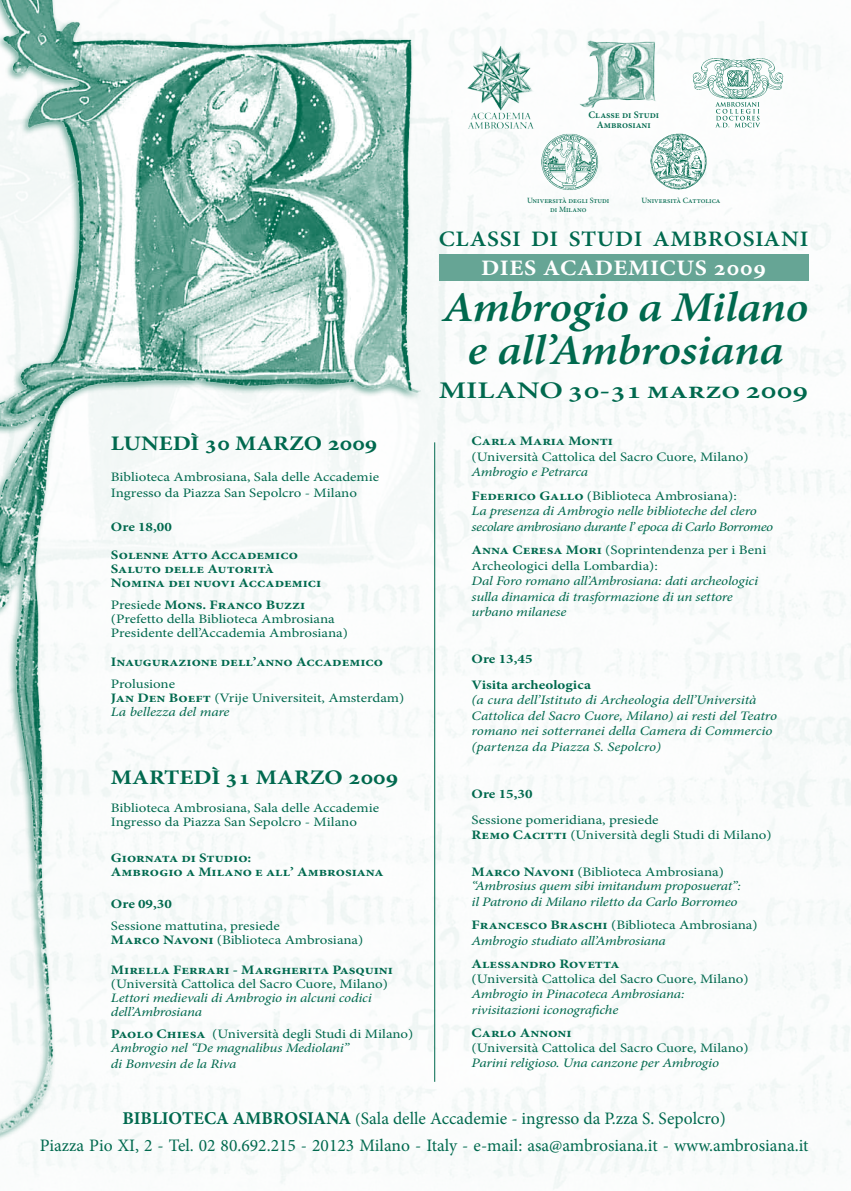
<style>
.page{position:relative;width:851px;height:1191px;background:#fff}
.page>*{position:absolute;margin:0;border:0;box-sizing:border-box;transform-origin:0 0}
.t1{font:italic 600 42.5px/42.5px "Minion Pro";letter-spacing:-.01em;color:#00694e;text-align:center;scale:1.11 1}
.t2{font:600 23.9px "Minion Pro";color:#00694e;scale:1.3 1}
.t3{font:600 22.1px "Minion Pro";letter-spacing:.03em;color:#00694e;scale:1.09 1}
.t4{font:700 22.1px "Minion Pro";letter-spacing:.03em;color:#fff;scale:1.09 1}
.t5{font:700 20.7px "Minion Pro";color:#00694e;scale:1.16 1}
.t6{font:17.5px/26.7px "Minion Pro";color:#00694e;text-align:center}
.t7{font:italic 12.9px/15.5px "Minion Pro";letter-spacing:-.015em;color:#00694e;scale:1.16 1}
.t8{font:12.9px/14px "Minion Pro";color:#00694e;scale:1.16 1}
.t9{font:700 12.9px/14px "Minion Pro";color:#00694e;scale:1.16 1}
.t10{font:600 10px/10px "Minion Pro";color:#00694e;text-align:center}
.t11{font:500 8px "Minion Pro";color:#00694e}
.s1{font-weight:700}
.s2{font-style:italic}
.s3{font-weight:700;font-style:normal}
.s4{font-style:normal}
.s5{font-weight:700;font-size:18px}
.s6{font-size:16px}
</style>
<div class="page">
<img style="left:33px;top:13px;width:817px;height:1177px">
<img style="left:0;top:0;width:434px;height:1165px">
<div style="left:438px;top:255px;width:370px;height:26px;background:#66a595"></div>
<hr style="left:434px;top:442px;width:1px;height:639px;background:#00694e">
<img style="left:690px;top:53px;width:95px;height:48px">
<svg style="left:715px;top:102px;width:45px;height:26px"></svg>
<img style="left:466px;top:43px;width:68px;height:87px">
<img style="left:577px;top:38px;width:81px;height:72px">
<img style="left:645px;top:129px;width:66px;height:66px">
<img style="left:540px;top:133px;width:59px;height:57px">
<p class="t10" style="left:588px;top:110px;width:72px">Classe di Studi<br>Ambrosiani</p>
<p class="t11" style="left:527px;top:195px;width:84px">Università degli Studi</p>
<p class="t11" style="left:641px;top:195px;width:81px">Università Cattolica</p>
<p class="t11" style="left:550px;top:204px;width:38px">di Milano</p>
<h3 class="t3" style="left:438px;top:224px;width:340px">CLASSI DI STUDI AMBROSIANI</h3>
<h3 class="t4" style="left:481px;top:253px;width:263px">DIES ACADEMICUS 2009</h3>
<h1 class="t1" style="left:442px;top:286px;width:331px">Ambrogio a Milano e all’Ambrosiana</h1>
<h3 class="t5" style="left:111px;top:429px;width:231px">LUNEDÌ 30 MARZO 2009</h3>
<p class="t8" style="left:111px;top:469px;width:233px;line-height:15.5px">Biblioteca Ambrosiana, Sala delle Accademie<br>Ingresso da Piazza San Sepolcro - Milano</p>
<p class="t9" style="left:111px;top:512px;width:163px;line-height:28px">Ore 18,00<br>Solenne Atto Accademico</p>
<p class="t9" style="left:111px;top:561px;width:183px">Saluto delle Autorità<br>Nomina dei nuovi Accademici</p>
<p class="t8" style="left:111px;top:597px;width:206px">Presiede <span class="s1">Mons. Franco Buzzi </span>(Prefetto della Biblioteca Ambrosiana<br>Presidente dell’Accademia Ambrosiana)</p>
<p class="t9" style="left:111px;top:654px;width:236px">Inaugurazione dell’anno Accademico</p>
<p class="t8" style="left:111px;top:676px;width:254px">Prolusione<br><span class="s1">Jan Den Boeft</span> (Vrije Universiteit, Amsterdam)<br><span class="s2">La bellezza del mare</span></p>
<h3 class="t5" style="left:111px;top:762px;width:249px">MARTEDÌ 31 MARZO 2009</h3>
<p class="t8" style="left:111px;top:800px;width:233px">Biblioteca Ambrosiana, Sala delle Accademie<br>Ingresso da Piazza San Sepolcro - Milano</p>
<p class="t9" style="left:111px;top:850px;width:236px">Giornata di Studio:<br>Ambrogio a Milano e all’ Ambrosiana</p>
<p class="t9" style="left:111px;top:896px;width:54px">Ore 09,30</p>
<p class="t8" style="left:111px;top:919px;width:219px">Sessione mattutina, presiede<br><span class="s1">Marco Navoni</span> (Biblioteca Ambrosiana)</p>
<p class="t9" style="left:111px;top:962px;width:245px">Mirella Ferrari - Margherita Pasquini</p>
<p class="t8" style="left:111px;top:977px;width:240px">(Università Cattolica del Sacro Cuore, Milano)</p>
<p class="t7" style="left:111px;top:990px;width:226px;line-height:14px">Lettori medievali di Ambrogio in alcuni codici dell’Ambrosiana</p>
<p class="t7" style="left:111px;top:1026px;width:262px;line-height:14px"><span class="s3">Paolo Chiesa</span> <span class="s4">(Università degli Studi di Milano)<br></span>Ambrogio nel “De magnalibus Mediolani”</p>
<p class="t7" style="left:111px;top:1055px;width:110px">di Bonvesin de la Riva</p>
<h2 class="t2" style="left:438px;top:374px;width:286px">MILANO 30-31 marzo 2009</h2>
<p class="t9" style="left:471px;top:434px;width:123px">Carla Maria Monti</p>
<p class="t8" style="left:471px;top:449px;width:240px">(Università Cattolica del Sacro Cuore, Milano)</p>
<p class="t8" style="left:471px;top:460px;width:230px;line-height:23.3px"><span class="s2">Ambrogio e Petrarca<br></span><span class="s1">Federico Gallo</span> (Biblioteca Ambrosiana):</p>
<p class="t7" style="left:471px;top:503px;width:261px">La presenza di Ambrogio nelle biblioteche del clero secolare ambrosiano durante l’ epoca di Carlo Borromeo</p>
<p class="t8" style="left:471px;top:542px;width:256px;line-height:15.5px"><span class="s1">Anna Ceresa Mori</span> (Soprintendenza per i Beni<br>Archeologici della Lombardia):</p>
<p class="t7" style="left:471px;top:573px;width:248px">Dal Foro romano all’Ambrosiana: dati archeologici sulla dinamica di trasformazione di un settore urbano milanese</p>
<p class="t9" style="left:471px;top:645px;width:104px;line-height:25.9px">Ore 13,45<br>Visita archeologica</p>
<p class="t7" style="left:471px;top:692px;width:265px">(a cura dell’Istituto di Archeologia dell’Università Cattolica del Sacro Cuore, Milano) ai resti del Teatro romano nei sotterranei della Camera di Commercio (partenza da Piazza S. Sepolcro)</p>
<p class="t9" style="left:471px;top:786px;width:54px">Ore 15,30</p>
<p class="t8" style="left:471px;top:812px;width:260px;line-height:15.5px">Sessione pomeridiana, presiede<br><span class="s1">Remo Cacitti</span> (Università degli Studi di Milano)</p>
<p class="t7" style="left:471px;top:863px;width:234px;line-height:15.2px"><span class="s3">Marco Navoni</span> <span class="s4">(Biblioteca Ambrosiana) </span>“Ambrosius quem sibi imitandum proposuerat”: il Patrono di Milano riletto da Carlo Borromeo</p>
<p class="t7" style="left:471px;top:917px;width:248px"><span class="s3">Francesco Braschi</span> <span class="s4">(Biblioteca Ambrosiana)<br></span>Ambrogio studiato all’Ambrosiana</p>
<p class="t9" style="left:471px;top:957px;width:129px">Alessandro Rovetta</p>
<p class="t8" style="left:471px;top:972px;width:240px">(Università Cattolica del Sacro Cuore, Milano)</p>
<p class="t7" style="left:471px;top:986px;width:185px">Ambrogio in Pinacoteca Ambrosiana: rivisitazioni iconografiche</p>
<p class="t9" style="left:471px;top:1025px;width:88px">Carlo Annoni</p>
<p class="t8" style="left:471px;top:1040px;width:240px">(Università Cattolica del Sacro Cuore, Milano)</p>
<p class="t7" style="left:471px;top:1055px;width:215px">Parini religioso. Una canzone per Ambrogio</p>
<h3 class="t6" style="left:40px;top:1105px;width:770px"><span class="s5">BIBLIOTECA AMBROSIANA</span> <span class="s6">(</span>Sala delle Accademie - ingresso da P.zza S. Sepolcro)<br>Piazza Pio XI, 2 - Tel. 02 80.692.215 - 20123 Milano - Italy - e-mail: asa@ambrosiana.it - www.ambrosiana.it</h3>
</div>
